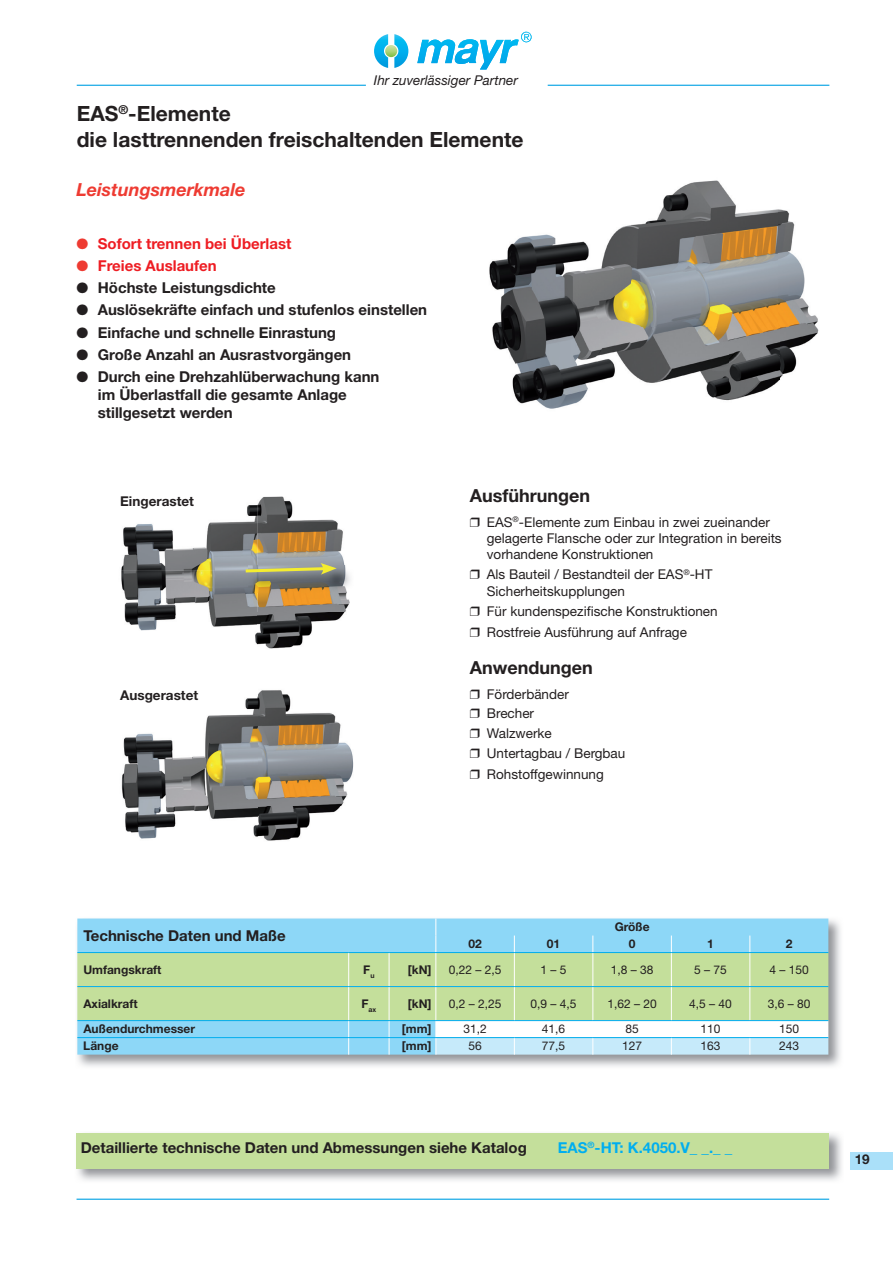
<style>
.page{position:relative;width:893px;height:1263px;background:#fff}
.page>*{position:absolute;margin:0;border:0;box-sizing:border-box;transform-origin:0 0}
.t1{font:700 21px/25.2px "Helvetica Neue LT Pro";color:#231f20}
.t2{font:700 18px "Helvetica Neue LT Pro";color:#231f20}
.t3{font:italic 700 18px "Helvetica Neue LT Pro";color:#ee3b32}
.t4{font:700 15px/18px "Helvetica Neue LT Pro";color:#231f20}
.t5{font:700 15px "Helvetica Neue LT Pro";color:#ee1d23}
.t6{font:700 15px "Helvetica Neue LT Pro";color:#00aeef}
.t7{font:13.5px/19.8px "Helvetica Neue LT Pro";color:#231f20}
.t8{font:700 13.5px "Helvetica Neue LT Pro";color:#231f20}
.t9{font:italic 13.5px "Helvetica Neue LT Pro";color:#231f20}
.t10{font:12px "Helvetica Neue LT Pro";color:#231f20}
.t11{font:700 12px "Helvetica Neue LT Pro";color:#231f20}
.t12{font:700 7.05px "Helvetica Neue LT Pro";color:#231f20}
.s1{color:#ee3b32}
</style>
<div class="page">
<img style="left:489px;top:180px;width:330px;height:229px">
<img style="left:121px;top:690px;width:233px;height:151px">
<img style="left:121px;top:496px;width:229px;height:153px">
<img style="left:248px;top:566px;width:102px;height:26px">
<svg style="left:243px;top:563px;width:94px;height:12px"></svg>
<img style="left:76px;top:1133px;width:766px;height:48px">
<div style="left:77px;top:1133px;width:752px;height:36px;background:#c4df9b"></div>
<img style="left:77px;top:918px;width:764px;height:149px">
<div style="left:77px;top:918px;width:751px;height:136px;background:#8dd7f7"></div>
<div style="left:77px;top:953px;width:751px;height:67px;background:#c4df9b"></div>
<hr style="left:348px;top:953px;width:1px;height:33px;background:#fff">
<hr style="left:389px;top:953px;width:1px;height:33px;background:#fff">
<hr style="left:435px;top:953px;width:1px;height:33px;background:#fff">
<hr style="left:348px;top:987px;width:1px;height:33px;background:#fff">
<hr style="left:389px;top:987px;width:1px;height:33px;background:#fff">
<hr style="left:435px;top:987px;width:1px;height:33px;background:#fff">
<svg style="left:435px;top:918px;width:1px;height:34px"></svg>
<svg style="left:514px;top:935px;width:1px;height:17px"></svg>
<svg style="left:592px;top:935px;width:1px;height:17px"></svg>
<svg style="left:671px;top:935px;width:1px;height:17px"></svg>
<svg style="left:749px;top:935px;width:1px;height:17px"></svg>
<hr style="left:514px;top:953px;width:1px;height:33px;background:#fff">
<hr style="left:592px;top:953px;width:1px;height:33px;background:#fff">
<hr style="left:671px;top:953px;width:1px;height:33px;background:#fff">
<hr style="left:749px;top:953px;width:1px;height:33px;background:#fff">
<hr style="left:514px;top:987px;width:1px;height:33px;background:#fff">
<hr style="left:592px;top:987px;width:1px;height:33px;background:#fff">
<hr style="left:671px;top:987px;width:1px;height:33px;background:#fff">
<hr style="left:749px;top:987px;width:1px;height:33px;background:#fff">
<svg style="left:348px;top:1021px;width:1px;height:33px"></svg>
<svg style="left:389px;top:1021px;width:1px;height:33px"></svg>
<svg style="left:435px;top:1021px;width:393px;height:33px"></svg>
<hr style="left:77px;top:952px;width:145px;height:1px;background:#00aeef">
<hr style="left:222px;top:952px;width:127px;height:1px;background:#00aeef">
<hr style="left:349px;top:952px;width:40px;height:1px;background:#00aeef">
<hr style="left:389px;top:952px;width:47px;height:1px;background:#00aeef">
<hr style="left:436px;top:952px;width:78px;height:1px;background:#00aeef">
<hr style="left:514px;top:952px;width:79px;height:1px;background:#00aeef">
<hr style="left:593px;top:952px;width:78px;height:1px;background:#00aeef">
<hr style="left:671px;top:952px;width:79px;height:1px;background:#00aeef">
<hr style="left:750px;top:952px;width:78px;height:1px;background:#00aeef">
<hr style="left:77px;top:986px;width:145px;height:1px;background:#00aeef">
<hr style="left:222px;top:986px;width:127px;height:1px;background:#00aeef">
<hr style="left:349px;top:986px;width:40px;height:1px;background:#00aeef">
<hr style="left:389px;top:986px;width:47px;height:1px;background:#00aeef">
<hr style="left:436px;top:986px;width:78px;height:1px;background:#00aeef">
<hr style="left:514px;top:986px;width:79px;height:1px;background:#00aeef">
<hr style="left:593px;top:986px;width:78px;height:1px;background:#00aeef">
<hr style="left:671px;top:986px;width:79px;height:1px;background:#00aeef">
<hr style="left:750px;top:986px;width:78px;height:1px;background:#00aeef">
<hr style="left:77px;top:1020px;width:145px;height:1px;background:#00aeef">
<hr style="left:222px;top:1020px;width:127px;height:1px;background:#00aeef">
<hr style="left:349px;top:1020px;width:40px;height:1px;background:#00aeef">
<hr style="left:389px;top:1020px;width:47px;height:1px;background:#00aeef">
<hr style="left:436px;top:1020px;width:78px;height:1px;background:#00aeef">
<hr style="left:514px;top:1020px;width:79px;height:1px;background:#00aeef">
<hr style="left:593px;top:1020px;width:78px;height:1px;background:#00aeef">
<hr style="left:671px;top:1020px;width:79px;height:1px;background:#00aeef">
<hr style="left:750px;top:1020px;width:78px;height:1px;background:#00aeef">
<hr style="left:77px;top:1037px;width:145px;height:1px;background:#00aeef">
<hr style="left:222px;top:1037px;width:127px;height:1px;background:#00aeef">
<hr style="left:349px;top:1037px;width:40px;height:1px;background:#00aeef">
<hr style="left:389px;top:1037px;width:47px;height:1px;background:#00aeef">
<hr style="left:436px;top:1037px;width:78px;height:1px;background:#00aeef">
<hr style="left:514px;top:1037px;width:79px;height:1px;background:#00aeef">
<hr style="left:593px;top:1037px;width:78px;height:1px;background:#00aeef">
<hr style="left:671px;top:1037px;width:79px;height:1px;background:#00aeef">
<hr style="left:750px;top:1037px;width:78px;height:1px;background:#00aeef">
<div style="left:850px;top:1152px;width:43px;height:17px;background:#aae0f9"></div>
<hr style="left:77px;top:1198px;width:752px;height:2px;background:#00a1e3">
<hr style="left:548px;top:85px;width:281px;height:1px;background:#00a1e3">
<hr style="left:77px;top:85px;width:289px;height:1px;background:#00a1e3">
<svg style="left:374px;top:34px;width:34px;height:34px"></svg>
<svg style="left:417px;top:32px;width:115px;height:38px"></svg>
<p class="t9" style="left:374px;top:72px;width:145px">Ihr zuverlässiger Partner</p>
<h1 class="t1" style="left:77px;top:101px;width:448px">EAS<sup>®</sup>-Elemente<br>die lasttrennenden freischaltenden Elemente</h1>
<h2 class="t3" style="left:77px;top:178px;width:170px">Leistungsmerkmale</h2>
<p class="t5" style="left:77px;top:234px;width:216px"><span class="s1">●</span> Sofort trennen bei Überlast</p>
<p class="t5" style="left:77px;top:256px;width:142px"><span class="s1">●</span> Freies Auslaufen</p>
<p class="t4" style="left:77px;top:278px;width:201px">● Höchste Leistungsdichte</p>
<p class="t4" style="left:77px;top:301px;width:352px">● Auslösekräfte einfach und stufenlos einstellen</p>
<p class="t4" style="left:77px;top:323px;width:261px">● Einfache und schnelle Einrastung</p>
<p class="t4" style="left:77px;top:345px;width:276px">● Große Anzahl an Ausrastvorgängen</p>
<p class="t4" style="left:98px;top:367px;width:283px;text-indent:-21px">● Durch eine Drehzahlüberwachung kann im Überlastfall die gesamte Anlage stillgesetzt werden</p>
<p class="t8" style="left:120px;top:493px;width:75px">Eingerastet</p>
<p class="t8" style="left:120px;top:686px;width:80px">Ausgerastet</p>
<h2 class="t2" style="left:470px;top:484px;width:122px">Ausführungen</h2>
<p class="t7" style="left:487px;top:513px;width:296px;line-height:16.2px;text-indent:-17px">❒ EAS<sup>®</sup>-Elemente zum Einbau in zwei zueinander gelagerte Flansche oder zur Integration in bereits vorhandene Konstruktionen</p>
<p class="t7" style="left:487px;top:566px;width:227px;line-height:16.2px;text-indent:-17px">❒ Als Bauteil / Bestandteil der EAS<sup>®</sup>-HT<br>Sicherheitskupplungen</p>
<p class="t7" style="left:470px;top:601px;width:249px;line-height:20.4px">❒ Für kundenspezifische Konstruktionen ❒ Rostfreie Ausführung auf Anfrage</p>
<h2 class="t2" style="left:470px;top:657px;width:125px">Anwendungen</h2>
<p class="t7" style="left:470px;top:684px;width:157px">❒ Förderbänder<br>❒ Brecher<br>❒ Walzwerke<br>❒ Untertagbau / Bergbau ❒ Rohstoffgewinnung</p>
<p class="t4" style="left:83px;top:926px;width:204px">Technische Daten und Maße</p>
<p class="t11" style="left:615px;top:919px;width:37px">Größe</p>
<p class="t11" style="left:468px;top:936px;width:15px">02</p>
<p class="t11" style="left:547px;top:936px;width:15px">01</p>
<p class="t11" style="left:629px;top:936px;width:8px">0</p>
<p class="t11" style="left:707px;top:936px;width:8px">1</p>
<p class="t11" style="left:786px;top:936px;width:8px">2</p>
<p class="t11" style="left:83px;top:962px;width:80px">Umfangskraft</p>
<p class="t11" style="left:363px;top:962px;width:13px">F<sub>u</sub></p>
<p class="t11" style="left:408px;top:962px;width:25px">[kN]</p>
<p class="t10" style="left:449px;top:962px;width:54px">0,22 – 2,5</p>
<p class="t10" style="left:541px;top:962px;width:28px">1 – 5</p>
<p class="t10" style="left:611px;top:962px;width:44px">1,8 – 38</p>
<p class="t10" style="left:694px;top:962px;width:34px">5 – 75</p>
<p class="t10" style="left:770px;top:962px;width:41px">4 – 150</p>
<p class="t11" style="left:83px;top:996px;width:56px">Axialkraft</p>
<p class="t12" style="left:361px;top:1005px;width:16px"><sup>F</sup>ax</p>
<p class="t11" style="left:408px;top:996px;width:25px">[kN]</p>
<p class="t10" style="left:449px;top:996px;width:54px">0,2 – 2,25</p>
<p class="t10" style="left:531px;top:996px;width:48px">0,9 – 4,5</p>
<p class="t10" style="left:607px;top:996px;width:51px">1,62 – 20</p>
<p class="t10" style="left:689px;top:996px;width:44px">4,5 – 40</p>
<p class="t10" style="left:768px;top:996px;width:44px">3,6 – 80</p>
<p class="t11" style="left:83px;top:1021px;width:113px">Außendurchmesser</p>
<p class="t11" style="left:402px;top:1021px;width:31px">[mm]</p>
<p class="t10" style="left:463px;top:1022px;width:25px">31,2</p>
<p class="t10" style="left:542px;top:1022px;width:25px">41,6</p>
<p class="t10" style="left:625px;top:1022px;width:15px">85</p>
<p class="t10" style="left:701px;top:1022px;width:22px">110</p>
<p class="t10" style="left:779px;top:1022px;width:22px">150</p>
<p class="t11" style="left:83px;top:1038px;width:37px">Länge</p>
<p class="t11" style="left:402px;top:1038px;width:31px">[mm]</p>
<p class="t10" style="left:468px;top:1039px;width:15px">56</p>
<p class="t10" style="left:542px;top:1039px;width:25px">77,5</p>
<p class="t10" style="left:622px;top:1039px;width:22px">127</p>
<p class="t10" style="left:700px;top:1039px;width:22px">163</p>
<p class="t10" style="left:779px;top:1039px;width:22px">243</p>
<p class="t4" style="left:81px;top:1138px;width:448px">Detaillierte technische Daten und Abmessungen siehe Katalog</p>
<p class="t6" style="left:558px;top:1138px;width:176px">EAS<sup>®</sup>-HT: K.4050.V_ _._ _</p>
<p class="t8" style="left:855px;top:1151px;width:17px">19</p>
</div>
